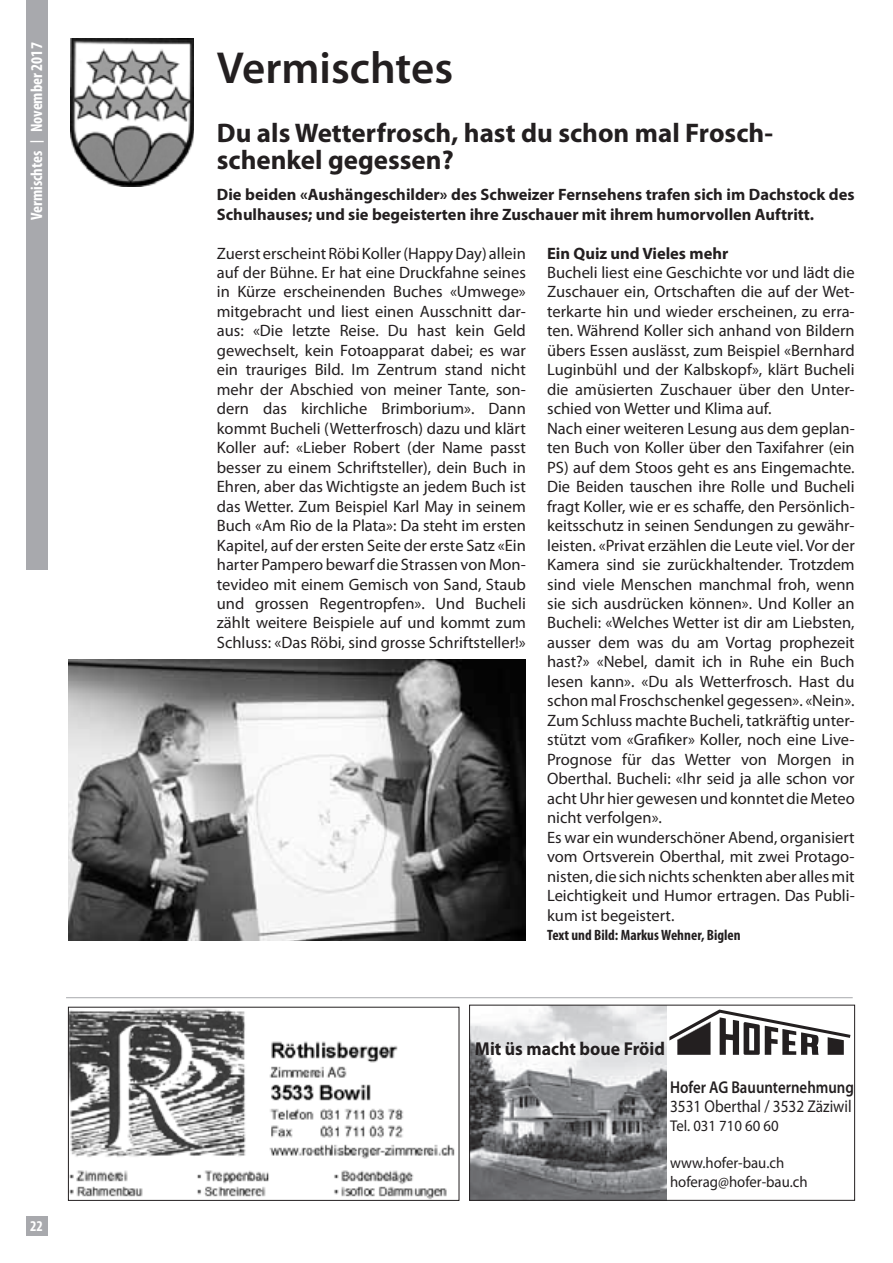
<style>
.page{position:relative;width:893px;height:1263px;background:#fff}
.page>*{position:absolute;margin:0;border:0;box-sizing:border-box;transform-origin:0 0}
.t1{font:600 45px "Myriad Pro";color:#231f20}
.t2{font:700 27px/27px "Myriad Pro";color:#231f20}
.t3{font:700 18.75px "Myriad Pro";color:#231f20;scale:.95 1}
.t4{font:17.1px "Myriad Pro";color:#231f20;scale:.89 1}
.t5{font:600 17.1px "Myriad Pro";color:#231f20;scale:.87 1}
.t6{font:16.5px/19.5px "Myriad Pro";color:#231f20;text-align:justify}
.t7{font:700 16.5px/19.5px "Myriad Pro";color:#231f20}
.t8{font:700 condensed 16.5px "Myriad Pro";color:#fff}
.t9{font:15.6px/18.8px "Myriad Pro";color:#231f20;scale:.95 1}
.t10{font:700 condensed 15px "Myriad Pro";color:#231f20}
.t11{font:700 condensed 15px "Myriad Pro";color:#fff}
.t12{font:7.8px/9.3px "Adobe Sans MM 470 820";color:#231f20}
.s1{font-size:13.5px}
</style>
<div class="page">
<div style="left:26px;top:1216px;width:21px;height:19px;background:#a8a9ad"></div>
<div style="left:26px;top:0;width:21px;height:570px;background:#a8a9ad"></div>
<img style="left:70px;top:38px;width:124px;height:149px">
<img style="left:68px;top:659px;width:458px;height:281px">
<hr style="left:66px;top:997px;width:787px;height:1px;background:#a8a9ad">
<img style="left:70px;top:1009px;width:385px;height:190px">
<div style="left:68px;top:1007px;width:391px;height:194px;border:1px solid #231f20"></div>
<img style="left:471px;top:1007px;width:195px;height:192px">
<svg style="left:669px;top:1009px;width:181px;height:46px"></svg>
<div style="left:469px;top:1005px;width:386px;height:196px;border:1px solid #231f20"></div>
<p class="t8" style="left:26px;top:220px;width:179px;rotate:-90deg">Vermischtes <span class="s1">|</span> November 2017</p>
<h1 class="t1" style="left:217px;top:40px;width:238px">Vermischtes</h1>
<h2 class="t2" style="left:217px;top:119px;width:558px">Du als Wetterfrosch, hast du schon mal Frosch&shy;schenkel gegessen?</h2>
<p class="t7" style="left:217px;top:184px;width:639px">Die beiden «Aushängeschilder» des Schweizer Fernsehens trafen sich im Dachstock des<br>Schulhauses; und sie begeisterten ihre Zuschauer mit ihrem humorvollen Auftritt.</p>
<p class="t6" style="left:217px;top:243px;width:311px">Zuerst erscheint Röbi Koller (Happy Day) allein auf der Bühne. Er hat eine Druckfahne seines in Kürze erscheinenden Buches «Umwege» mitgebracht und liest einen Ausschnitt dar&shy;aus: «Die letzte Reise. Du hast kein Geld gewechselt, kein Fotoapparat dabei; es war ein trauriges Bild. Im Zentrum stand nicht mehr der Abschied von meiner Tante, son&shy;dern das kirchliche Brimborium». Dann kommt Bucheli (Wetterfrosch) dazu und klärt Koller auf: «Lieber Robert (der Name passt besser zu einem Schriftsteller), dein Buch in Ehren, aber das Wichtigste an jedem Buch ist das Wetter. Zum Beispiel Karl May in seinem Buch «Am Rio de la Plata»: Da steht im ersten Kapitel, auf der ersten Seite der erste Satz «Ein harter Pampero bewarf die Strassen von Mon&shy;tevideo mit einem Gemisch von Sand, Staub und grossen Regentropfen». Und Bucheli zählt weitere Beispiele auf und kommt zum Schluss: «Das Röbi, sind grosse Schriftsteller!»</p>
<p class="t7" style="left:547px;top:243px;width:183px">Ein Quiz und Vieles mehr</p>
<p class="t6" style="left:547px;top:262px;width:309px;text-align:left">Bucheli liest eine Geschichte vor und lädt die Zuschauer ein, Ortschaften die auf der Wet&shy;terkarte hin und wieder erscheinen, zu erra&shy;ten. Während Koller sich anhand von Bildern übers Essen auslässt, zum Beispiel «Bernhard Luginbühl und der Kalbskopf», klärt Bucheli die amüsierten Zuschauer über den Unter&shy;schied von Wetter und Klima auf.<br>Nach einer weiteren Lesung aus dem geplan&shy;ten Buch von Koller über den Taxifahrer (ein PS) auf dem Stoos geht es ans Eingemachte.<br>Die Beiden tauschen ihre Rolle und Bucheli fragt Koller, wie er es schaffe, den Persönlich&shy;keitsschutz in seinen Sendungen zu gewähr&shy;leisten. «Privat erzählen die Leute viel. Vor der Kamera sind sie zurückhaltender. Trotzdem sind viele Menschen manchmal froh, wenn sie sich ausdrücken können». Und Koller an Bucheli: «Welches Wetter ist dir am Liebsten, ausser dem was du am Vortag prophezeit hast?» «Nebel, damit ich in Ruhe ein Buch lesen kann». «Du als Wetterfrosch. Hast du schon mal Froschschenkel gegessen». «Nein».<br>Zum Schluss machte Bucheli, tatkräftig unter&shy;stützt vom «Grafiker» Koller, noch eine Live-Prognose für das Wetter von Morgen in Oberthal. Bucheli: «Ihr seid ja alle schon vor acht Uhr hier gewesen und konntet die Meteo nicht verfolgen».<br>Es war ein wunderschöner Abend, organisiert vom Ortsverein Oberthal, mit zwei Protago&shy;nisten, die sich nichts schenkten aber alles mit Leichtigkeit und Humor ertragen. Das Publi&shy;kum ist begeistert.</p>
<p class="t10" style="left:547px;top:926px;width:195px">Text und Bild: Markus Wehner, Biglen</p>
<p class="t3" style="left:475px;top:1036px;width:202px">Mit üs macht boue Fröid</p>
<p class="t11" style="left:30px;top:1216px;width:14px">22</p>
<p class="t5" style="left:670px;top:1077px;width:213px">Hofer AG Bauunternehmung</p>
<p class="t4" style="left:670px;top:1096px;width:206px">3531 Oberthal / 3532 Zäziwil</p>
<p class="t9" style="left:670px;top:1116px;width:116px">Tel. 031 710 60 60</p>
<p class="t9" style="left:670px;top:1153px;width:146px">www.hofer-bau.ch hoferag@hofer-bau.ch</p>
<p class="t12" style="left:678px;top:1080px;width:169px">3531 Oberthal / 3532 Zäziwil<br>Telefon 031 710 60 60, Fax 031 710 60 61 hoferag@hofer-bau.ch, www.hofer-bau.ch</p>
</div>
